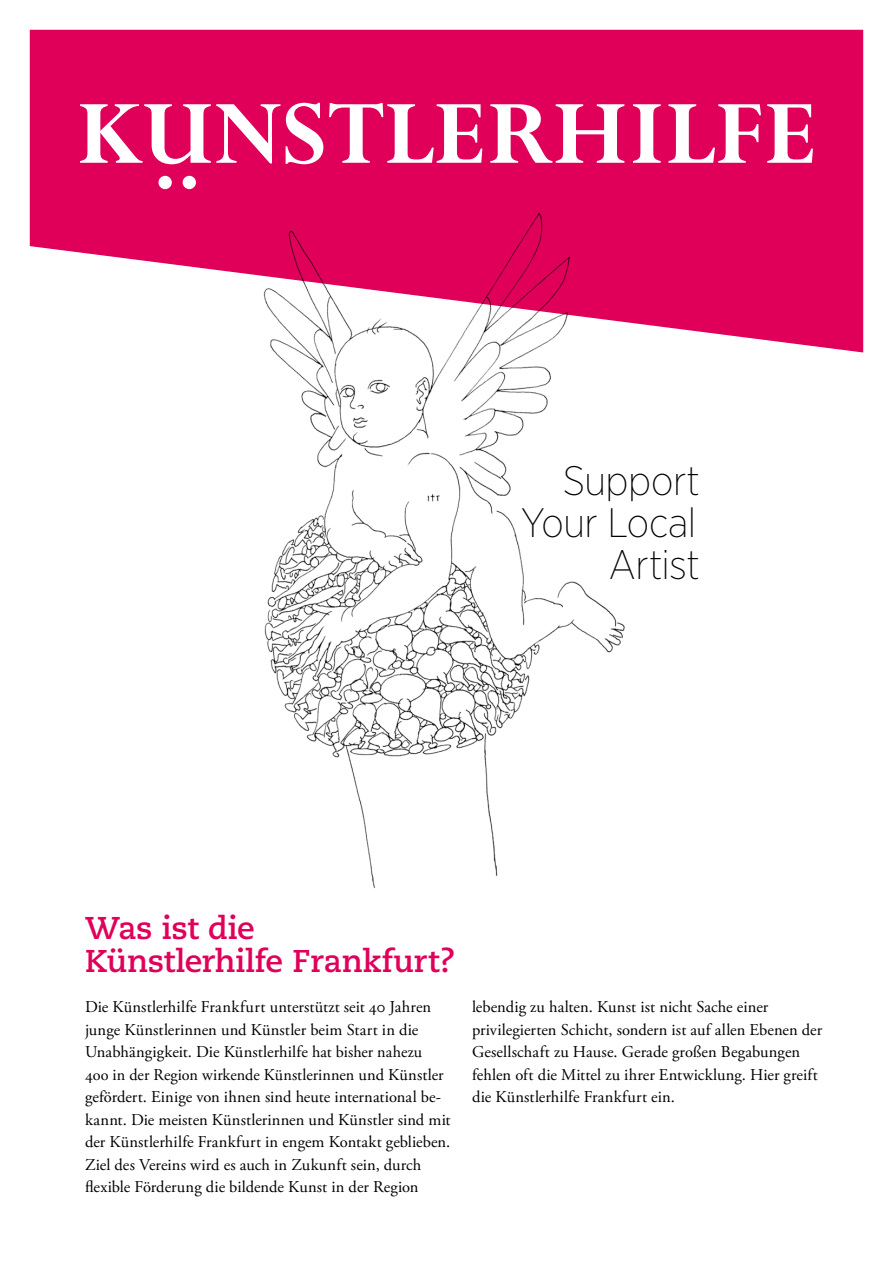
<style>
.page{position:relative;width:893px;height:1263px;background:#fff}
.page>*{position:absolute;margin:0;border:0;box-sizing:border-box;transform-origin:0 0}
.t1{font:200 41.1px/42.3px "Gotham Narrow";letter-spacing:-.01em;color:#000;text-align:right}
.t2{font:31.5px/33px "Caecilia Bold Os F";letter-spacing:-.01em;color:#e0005a}
.t3{font:16.5px/22.5px "Adobe Garamond Pro";letter-spacing:.005em;color:#000}
</style>
<div class="page">
<svg style="left:30px;top:30px;width:833px;height:322px;background:#e42371"></svg>
<svg style="left:80px;top:104px;width:200px;height:60px"></svg>
<svg style="left:286px;top:103px;width:37px;height:61px"></svg>
<svg style="left:329px;top:103px;width:153px;height:60px"></svg>
<svg style="left:490px;top:104px;width:134px;height:59px"></svg>
<svg style="left:633px;top:104px;width:28px;height:59px"></svg>
<svg style="left:668px;top:104px;width:93px;height:59px"></svg>
<svg style="left:767px;top:104px;width:46px;height:59px"></svg>
<div style="left:158px;top:176px;width:14px;height:13px;background:#fff;border-radius:50%"></div>
<div style="left:183px;top:176px;width:13px;height:13px;background:#fff;border-radius:50%"></div>
<img style="left:250px;top:203px;width:377px;height:686px">
<h1 class="t1" style="left:521px;top:458px;width:180px">Support<br>Your Local<br>Artist</h1>
<h2 class="t2" style="left:85px;top:912px;width:372px">Was ist die<br>Künstlerhilfe Frankfurt?</h2>
<p class="t3" style="left:85px;top:996px;width:367px">Die Künstlerhilfe Frankfurt unterstützt seit 40 Jahren junge Künstlerinnen und Künstler beim Start in die Unabhängigkeit. Die Künstlerhilfe hat bisher nahezu<br>4oo in der Region wirkende Künstlerinnen und Künstler gefördert. Einige von ihnen sind heute international be&shy;kannt. Die meisten Künstlerinnen und Künstler sind mit der Künstlerhilfe Frankfurt in engem Kontakt geblieben.<br>Ziel des Vereins wird es auch in Zukunft sein, durch flexible Förderung die bildende Kunst in der Region</p>
<p class="t3" style="left:472px;top:996px;width:352px">lebendig zu halten. Kunst ist nicht Sache einer privilegierten Schicht, sondern ist auf allen Ebenen der Gesellschaft zu Hause. Gerade großen Begabungen fehlen oft die Mittel zu ihrer Entwicklung. Hier greift die Künstlerhilfe Frankfurt ein.</p>
</div>
